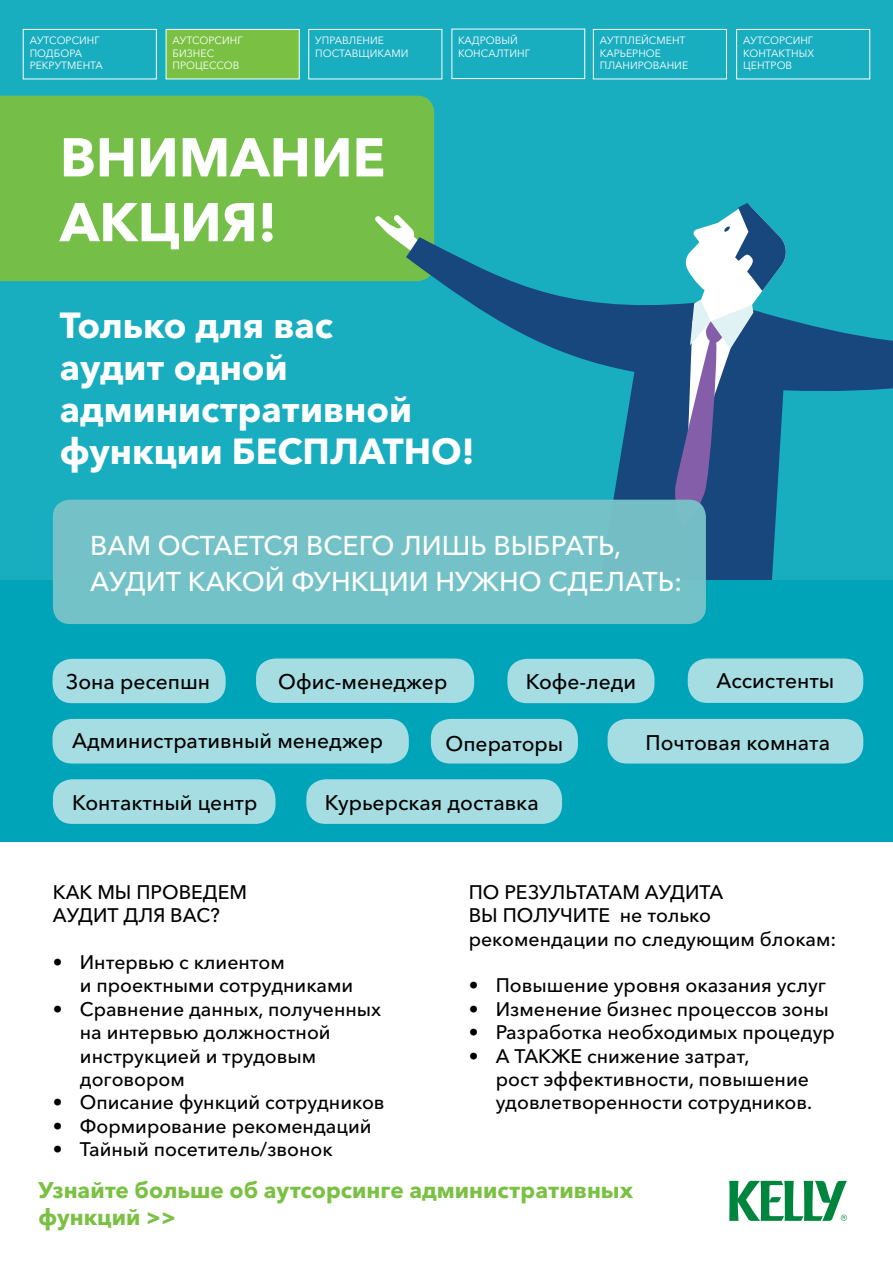
<style>
.page{position:relative;width:893px;height:1263px;background:#fff}
.page>*{position:absolute;margin:0;border:0;box-sizing:border-box;transform-origin:0 0}
.t1{font:700 54px/64.8px "Avenir Next Cyr";color:#fff}
.t2{font:700 36px/42px "Avenir Next Cyr";color:#fff}
.t3{font:500 27px/36px "Avenir Next Cyr";color:#fff}
.t4{font:700 22.5px/27px "Avenir Next Cyr";color:#7ac143}
.t5{font:500 21px "Avenir Next Cyr";color:#000}
.t6{font:500 19.5px/23.4px "Avenir Next Cyr";color:#000}
.t7{font:10.5px/12.6px "Avenir Next Cyr";color:#fff}
</style>
<div class="page">
<div style="left:0;top:0;width:893px;height:686px;background:#19adc0"></div>
<div style="left:0;top:96px;width:434px;height:185px;background:#75bf49"></div>
<svg style="left:375px;top:215px;width:46px;height:39px;background:#a3d486"></svg>
<svg style="left:406px;top:237px;width:487px;height:343px"></svg>
<svg style="left:672px;top:203px;width:116px;height:325px"></svg>
<div style="left:0;top:580px;width:893px;height:262px;background:#00a4b8"></div>
<div style="left:53px;top:719px;width:356px;height:44px;background:#a5dde3;border-radius:20px"></div>
<div style="left:53px;top:659px;width:173px;height:44px;background:#a5dde3;border-radius:20px"></div>
<div style="left:507px;top:659px;width:147px;height:44px;background:#a5dde3;border-radius:20px"></div>
<div style="left:256px;top:658px;width:218px;height:45px;background:#a5dde3;border-radius:20px"></div>
<div style="left:688px;top:658px;width:175px;height:45px;background:#a5dde3;border-radius:20px"></div>
<div style="left:431px;top:719px;width:147px;height:44px;background:#a5dde3;border-radius:20px"></div>
<div style="left:608px;top:719px;width:255px;height:44px;background:#a5dde3;border-radius:20px"></div>
<div style="left:53px;top:500px;width:653px;height:124px;background:#79c4c8;border-radius:17px"></div>
<svg style="left:729px;top:1181px;width:118px;height:40px"></svg>
<div style="left:23px;top:29px;width:134px;height:50px;border:1px solid #fff"></div>
<div style="left:166px;top:29px;width:134px;height:50px;background:#7ac143;border:1px solid #fff"></div>
<div style="left:308px;top:29px;width:134px;height:50px;border:1px solid #fff"></div>
<div style="left:593px;top:29px;width:134px;height:50px;border:1px solid #fff"></div>
<div style="left:736px;top:29px;width:134px;height:50px;border:1px solid #fff"></div>
<div style="left:451px;top:29px;width:134px;height:50px;border:1px solid #fff"></div>
<div style="left:53px;top:779px;width:222px;height:45px;background:#a5dde3;border-radius:19px"></div>
<div style="left:306px;top:779px;width:256px;height:45px;background:#a5dde3;border-radius:20px"></div>
<p class="t7" style="left:458px;top:34px;width:74px">КАДРОВЫ Й<br>КОНСАЛТИНГ</p>
<p class="t7" style="left:30px;top:34px;width:72px">АУТСОРСИНГ<br>ПОДБОРА рекрутмента</p>
<p class="t7" style="left:173px;top:34px;width:72px">АУТСОРСИНГ<br>БИЗНЕС<br>ПРОЦЕССОВ</p>
<p class="t7" style="left:315px;top:34px;width:95px">УПРАВЛЕНИЕ<br>ПОСТАВЩИКАМ И</p>
<p class="t7" style="left:600px;top:34px;width:88px">АУТПЛЕЙСМЕНТ<br>КАРЬЕРНОЕ<br>ПЛАНИРОВАНИЕ</p>
<p class="t7" style="left:743px;top:34px;width:15px">аутсорсинг конта</p>
<p class="t7" style="left:779px;top:47px;width:37px">ктн ых</p>
<p class="t7" style="left:743px;top:59px;width:22px">центров</p>
<h1 class="t1" style="left:60px;top:125px;width:327px">Внимание акция!</h1>
<h2 class="t2" style="left:60px;top:304px;width:416px">Только для вас<br>аудит одной административной функции бесплатно!</h2>
<h3 class="t3" style="left:90px;top:527px;width:594px">Вам остается всего л ишь выбрать, аудит какой функции нужно сделать:</h3>
<p class="t5" style="left:66px;top:669px;width:146px">Зона ресепшн</p>
<p class="t5" style="left:278px;top:669px;width:171px">Офис-менеджер</p>
<p class="t5" style="left:526px;top:669px;width:112px">Кофе-леди</p>
<p class="t5" style="left:717px;top:668px;width:119px">Ассистенты</p>
<p class="t5" style="left:72px;top:728px;width:313px">Административный менеджер</p>
<p class="t5" style="left:446px;top:731px;width:119px">Операторы</p>
<p class="t5" style="left:646px;top:730px;width:186px">Почтовая комната</p>
<p class="t5" style="left:72px;top:790px;width:187px">Контактный центр</p>
<p class="t5" style="left:325px;top:790px;width:215px">Курьерская доставка</p>
<p class="t6" style="left:53px;top:880px;width:196px">Как мы проведем аудит дл я вас?</p>
<p class="t6" style="left:80px;top:950px;width:275px;text-indent:-27px">• И нтервью с клиентом<br>и проектными сотрудниками</p>
<p class="t6" style="left:80px;top:997px;width:303px;text-indent:-27px">• Сравнение данных, полученных на интервью должностной инструкцией и трудовым договором</p>
<p class="t6" style="left:53px;top:1091px;width:333px">• Описание функций сотрудников</p>
<p class="t6" style="left:53px;top:1114px;width:320px">• Формирование рекомендаций</p>
<p class="t6" style="left:53px;top:1137px;width:281px">• Тайный посетитель/звонок</p>
<p class="t6" style="left:469px;top:880px;width:369px">по резул ьтатам аудита<br>Вы получите не только рекомендации по следующим блокам:</p>
<p class="t6" style="left:469px;top:974px;width:359px">• Повышение уровня оказания услуг</p>
<p class="t6" style="left:469px;top:997px;width:362px">• Изменение бизнес процессов зоны</p>
<p class="t6" style="left:469px;top:1020px;width:368px">• Разработка необходимых процедур</p>
<p class="t6" style="left:496px;top:1044px;width:318px;text-indent:-27px">• А также снижение затрат,<br>рост эффективности, повышение удовлетворенности сотрудников.</p>
<p class="t4" style="left:39px;top:1176px;width:596px">Узнайте больше об аутсорсинге административных функций &gt;&gt;</p>
</div>
